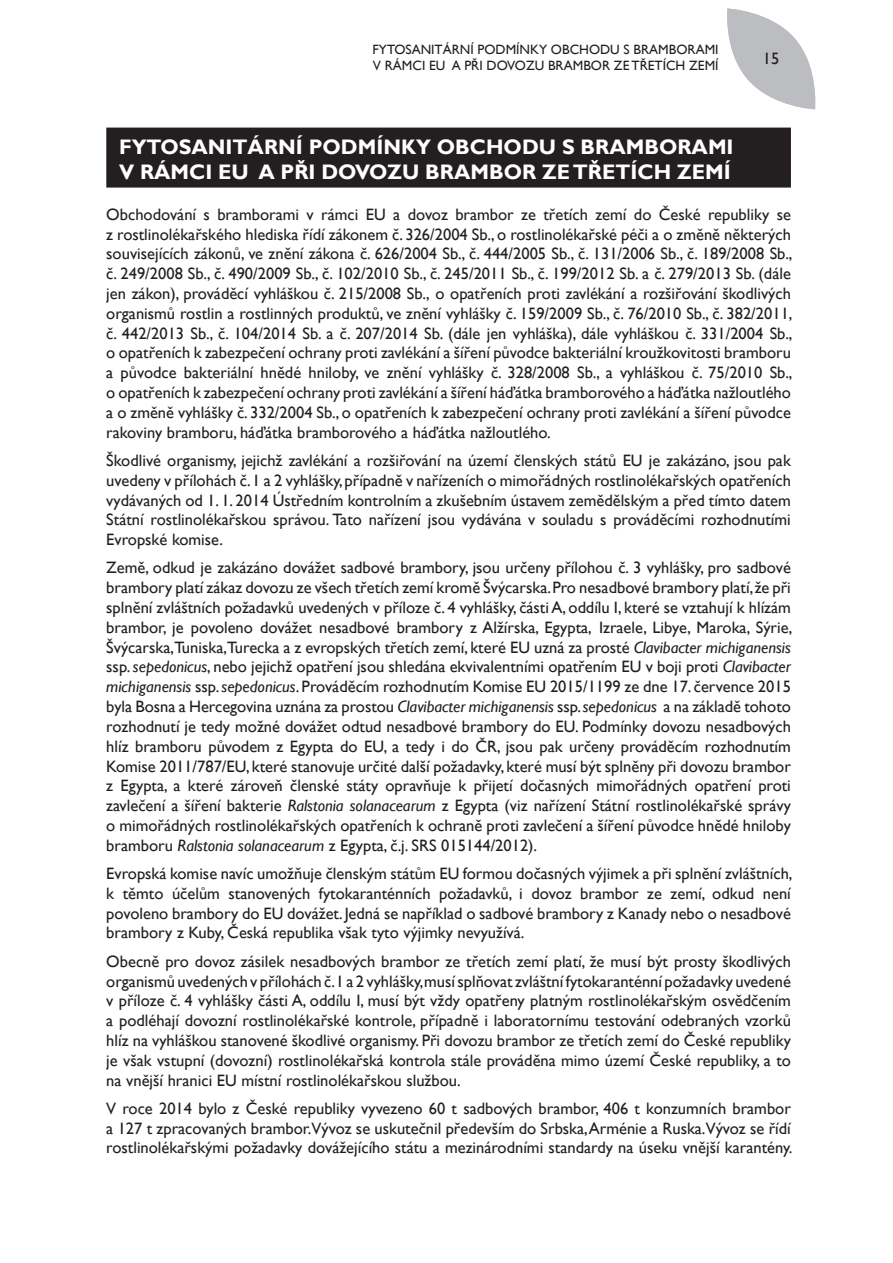
<style>
.page{position:relative;width:893px;height:1263px;background:#fff}
.page>*{position:absolute;margin:0;border:0;box-sizing:border-box;transform-origin:0 0}
.Nadpis_1_-_2_radky{font:700 21px/25.2px "Gill Sans";color:#fff}
.Zakladni_MZe{font:16.5px/19.8px "Gill Sans";color:#231f20;text-align:justify}
.t1{font:13.5px/16.2px "Gill Sans";color:#231f20}
.s1{font-style:italic}
</style>
<div class="page">
<svg style="left:727px;top:9px;width:89px;height:100px"></svg>
<div style="left:106px;top:128px;width:685px;height:60px;background:#231f20"></div>
<p class="t1" style="left:373px;top:41px;width:347px">FYTOSANITÁRNÍ PODMÍNKY OBCHODU S BRAMBORAMI<br>V RÁMCI EU A PŘI DOVOZU BRAMBOR ZE TŘETÍCH ZEMÍ</p>
<p class="Zakladni_MZe" style="left:763px;top:49px;width:18px">15</p>
<p class="Nadpis_1_-_2_radky" style="left:119px;top:134px;width:616px">FYTOSANITÁRNÍ PODMÍNKY OBCHODU S BRAMBORAMI<br>V RÁMCI EU A PŘI DOVOZU BRAMBOR ZE TŘETÍCH ZEMÍ</p>
<p class="Zakladni_MZe" style="left:106px;top:205px;width:688px">Obchodování s bramborami v rámci EU a dovoz brambor ze třetích zemí do České republiky se z rostlinolékařského hlediska řídí zákonem č. 326/2004 Sb., o rostlinolékařské péči a o změně některých souvisejících zákonů, ve znění zákona č. 626/2004 Sb., č. 444/2005 Sb., č. 131/2006 Sb., č. 189/2008 Sb., č. 249/2008 Sb., č. 490/2009 Sb., č. 102/2010 Sb., č. 245/2011 Sb., č. 199/2012 Sb. a č. 279/2013 Sb. (dále jen zákon), prováděcí vyhláškou č. 215/2008 Sb., o opatřeních proti zavlékání a rozšiřování škodlivých organismů rostlin a rostlinných produktů, ve znění vyhlášky č. 159/2009 Sb., č. 76/2010 Sb., č. 382/2011, č. 442/2013 Sb., č. 104/2014 Sb. a č. 207/2014 Sb. (dále jen vyhláška), dále vyhláškou č. 331/2004 Sb., o opatřeních k zabezpečení ochrany proti zavlékání a šíření původce bakteriální kroužkovitosti bramboru a původce bakteriální hnědé hniloby, ve znění vyhlášky č. 328/2008 Sb., a vyhláškou č. 75/2010 Sb., o opatřeních k zabezpečení ochrany proti zavlékání a šíření háďátka bramborového a háďátka nažloutlého a o změně vyhlášky č. 332/2004 Sb., o opatřeních k zabezpečení ochrany proti zavlékání a šíření původce rakoviny bramboru, háďátka bramborového a háďátka nažloutlého.</p>
<p class="Zakladni_MZe" style="left:106px;top:451px;width:686px">Škodlivé organismy, jejichž zavlékání a rozšiřování na území členských států EU je zakázáno, jsou pak uvedeny v přílohách č. 1 a 2 vyhlášky, případně v nařízeních o mimořádných rostlinolékařských opatřeních vydávaných od 1. 1. 2014 Ústředním kontrolním a zkušebním ústavem zemědělským a před tímto datem Státní rostlinolékařskou správou. Tato nařízení jsou vydávána v souladu s prováděcími rozhodnutími Evropské komise.</p>
<p class="Zakladni_MZe" style="left:106px;top:558px;width:688px">Země, odkud je zakázáno dovážet sadbové brambory, jsou určeny přílohou č. 3 vyhlášky, pro sadbové brambory platí zákaz dovozu ze všech třetích zemí kromě Švýcarska. Pro nesadbové brambory platí, že při splnění zvláštních požadavků uvedených v příloze č. 4 vyhlášky, části A, oddílu I, které se vztahují k hlízám brambor, je povoleno dovážet nesadbové brambory z Alžírska, Egypta, Izraele, Libye, Maroka, Sýrie, Švýcarska,Tuniska,Turecka a z evropských třetích zemí, které EU uzná za prosté <span class="s1">Clavibacter michiganensis </span>ssp. <span class="s1">sepedonicus</span>, nebo jejichž opatření jsou shledána ekvivalentními opatřením EU v boji proti <span class="s1">Clavibacter michiganensis</span> ssp. <span class="s1">sepedonicus</span>. Prováděcím rozhodnutím Komise EU 2015/1199 ze dne 17. července 2015 byla Bosna a Hercegovina uznána za prostou <span class="s1">Clavibacter michiganensis</span> ssp. <span class="s1">sepedonicus</span> a na základě tohoto rozhodnutí je tedy možné dovážet odtud nesadbové brambory do EU. Podmínky dovozu nesadbových hlíz bramboru původem z Egypta do EU, a tedy i do ČR, jsou pak určeny prováděcím rozhodnutím Komise 2011/787/EU, které stanovuje určité další požadavky, které musí být splněny při dovozu brambor z Egypta, a které zároveň členské státy opravňuje k přijetí dočasných mimořádných opatření proti zavlečení a šíření bakterie <span class="s1">Ralstonia solanacearum</span> z Egypta (viz nařízení Státní rostlinolékařské správy o mimořádných rostlinolékařských opatřeních k ochraně proti zavlečení a šíření původce hnědé hniloby bramboru <span class="s1">Ralstonia solanacearum</span> z Egypta, č.j. SRS 015144/2012).</p>
<p class="Zakladni_MZe" style="left:106px;top:864px;width:688px">Evropská komise navíc umožňuje členským státům EU formou dočasných výjimek a při splnění zvláštních, k těmto účelům stanovených fytokaranténních požadavků, i dovoz brambor ze zemí, odkud není povoleno brambory do EU dovážet. Jedná se například o sadbové brambory z Kanady nebo o nesadbové brambory z Kuby, Česká republika však tyto výjimky nevyužívá.</p>
<p class="Zakladni_MZe" style="left:106px;top:951px;width:686px">Obecně pro dovoz zásilek nesadbových brambor ze třetích zemí platí, že musí být prosty škodlivých organismů uvedených v přílohách č.1 a 2 vyhlášky,musí splňovat zvláštní fytokaranténní požadavky uvedené v příloze č. 4 vyhlášky části A, oddílu I, musí být vždy opatřeny platným rostlinolékařským osvědčením a podléhají dovozní rostlinolékařské kontrole, případně i laboratornímu testování odebraných vzorků hlíz na vyhláškou stanovené škodlivé organismy. Při dovozu brambor ze třetích zemí do České republiky je však vstupní (dovozní) rostlinolékařská kontrola stále prováděna mimo území České republiky, a to na vnější hranici EU místní rostlinolékařskou službou.</p>
<p class="Zakladni_MZe" style="left:106px;top:1099px;width:688px">V roce 2014 bylo z České republiky vyvezeno 60 t sadbových brambor, 406 t konzumních brambor a 127 t zpracovaných brambor.Vývoz se uskutečnil především do Srbska, Arménie a Ruska.Vývoz se řídí rostlinolékařskými požadavky dovážejícího státu a mezinárodními standardy na úseku vnější karantény.</p>
</div>
